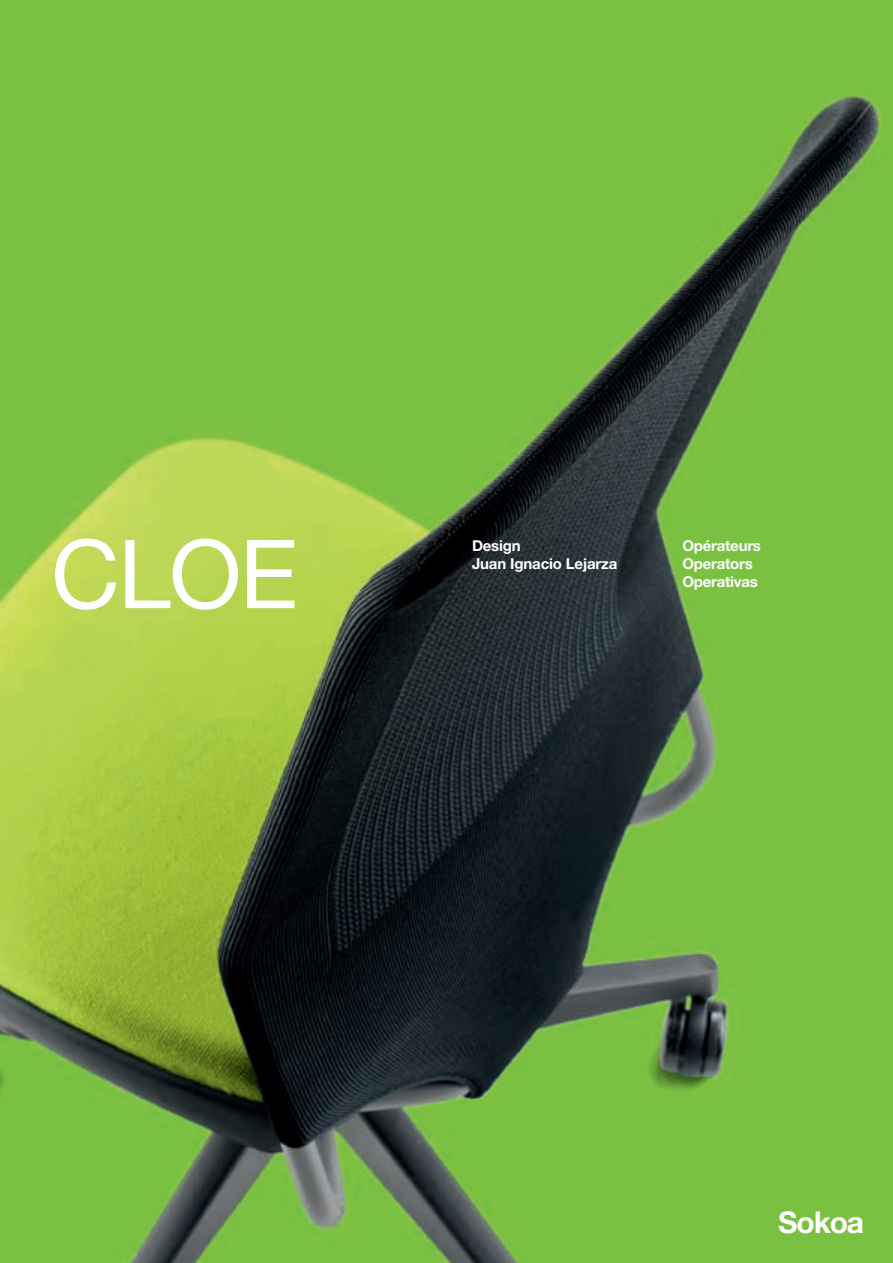
<style>
.page{position:relative;width:893px;height:1263px;background:#fff}
.page>*{position:absolute;margin:0;border:0;box-sizing:border-box;transform-origin:0 0}
.t1{font:95.4px "Helvetica Neue LT Std";color:#fff}
.t2{font:700 30px "Helvetica Neue LT Std";letter-spacing:-.04em;color:#fff}
.t3{font:700 15px/18px "Helvetica Neue LT Std";letter-spacing:-.015em;color:#fff}
</style>
<div class="page">
<img style="left:0;top:0;width:893px;height:1263px">
<h1 class="t1" style="left:51px;top:517px;width:248px">CLOE</h1>
<p class="t3" style="left:472px;top:536px;width:147px">Design<br>Juan Ignacio Lejarza</p>
<p class="t3" style="left:682px;top:536px;width:80px">Opérateurs<br>Operators<br>Operativas</p>
<h2 class="t2" style="left:778px;top:1204px;width:87px">Sokoa</h2>
</div>
